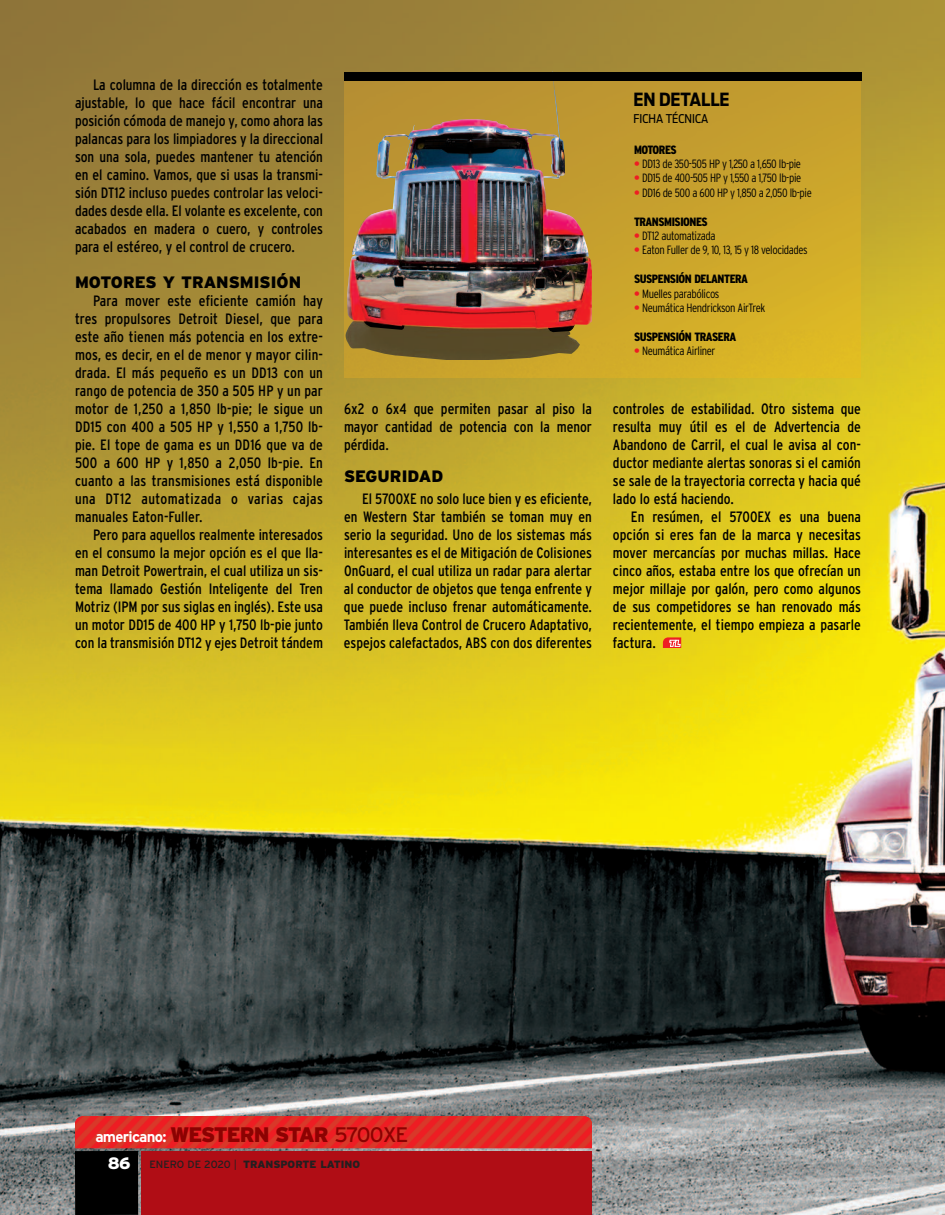
<style>
.page{position:relative;width:945px;height:1215px;background:#fff}
.page>*{position:absolute;margin:0;border:0;box-sizing:border-box;transform-origin:0 0}
.t1{font:900 21px "Interstate";letter-spacing:-.05em;color:#8b0202}
.t2{font:700 18px "Antenna Cond";color:#000}
.t3{font:900 16.5px "Interstate";color:#000}
.t4{font:900 16.5px "Interstate";color:#fff}
.t5{font:condensed 15px/18px "Interstate";color:#000;text-align:justify}
.t6{font:300 condensed 12px "Interstate";letter-spacing:-.035em;color:#000}
.t7{font:900 condensed 12px "Interstate";letter-spacing:-.04em;color:#000}
.t8{font:12px "Antenna Cond";color:#000}
.t9{font:900 10.5px "Interstate";letter-spacing:-.4em;color:#231f20}
.s1{font-weight:900;color:#ee1d23}
.s2{font-weight:700;font-size:15px;color:#fff}
.s3{font-weight:400}
.s4{font-size:16.5px;color:#fff}
.s5{font-weight:400;color:#fff}
.s6{font-weight:300}
.s7{font-weight:300;color:#fff}
.s8{color:#fff}
</style>
<div class="page">
<img style="left:0;top:0;width:945px;height:1215px">
<img style="left:344px;top:81px;width:517px;height:297px">
<svg style="left:663px;top:637px;width:18px;height:11px"></svg>
<img style="left:346px;top:81px;width:246px;height:279px">
<img style="left:347px;top:90px;width:245px;height:242px">
<div style="left:344px;top:72px;width:517px;height:9px;background:#000"></div>
<img style="left:75px;top:1116px;width:517px;height:32px">
<div style="left:141px;top:1151px;width:451px;height:64px;background:#b00d15"></div>
<div style="left:75px;top:1151px;width:63px;height:64px;background:#000"></div>
<p class="t5" style="left:75px;top:76px;width:250px;text-indent:18px">La columna de la dirección es totalmente ajustable, lo que hace fácil encontrar una posición cómoda de manejo y, como ahora las palancas para los limpiadores y la direccional son una sola, puedes mantener tu atención en el camino. Vamos, que si usas la transmi&shy;sión DT12 incluso puedes controlar las veloci&shy;dades desde ella. El volante es excelente, con acabados en madera o cuero, y controles para el estéreo, y el control de crucero.</p>
<p class="t3" style="left:75px;top:273px;width:228px">MOTORES Y TRANSMISIÓN</p>
<p class="t5" style="left:75px;top:292px;width:250px;text-indent:18px">Para mover este eficiente camión hay tres propulsores Detroit Diesel, que para este año tienen más potencia en los extre&shy;mos, es decir, en el de menor y mayor cilin&shy;drada. El más pequeño es un DD13 con un rango de potencia de 350 a 505 HP y un par motor de 1,250 a 1,850 lb-pie; le sigue un DD15 con 400 a 505 HP y 1,550 a 1,750 lb&shy;pie. El tope de gama es un DD16 que va de 500 a 600 HP y 1,850 a 2,050 lb-pie. En cuanto a las transmisiones está disponible una DT12 automatizada o varias cajas manuales Eaton-Fuller.</p>
<p class="t5" style="left:75px;top:526px;width:250px;text-indent:18px">Pero para aquellos realmente interesados en el consumo la mejor opción es el que lla&shy;man Detroit Powertrain, el cual utiliza un sis&shy;tema llamado Gestión Inteligente del Tren Motriz (IPM por sus siglas en inglés). Este usa un motor DD15 de 400 HP y 1,750 lb-pie junto con la transmisión DT12 y ejes Detroit tándem</p>
<p class="t5" style="left:344px;top:400px;width:250px">6x2 o 6x4 que permiten pasar al piso la mayor cantidad de potencia con la menor pérdida.</p>
<p class="t3" style="left:344px;top:466px;width:101px">SEGURIDAD</p>
<p class="t5" style="left:344px;top:490px;width:250px;text-indent:18px">El 5700XE no solo luce bien y es eficiente, en Western Star también se toman muy en serio la seguridad. Uno de los sistemas más interesantes es el de Mitigación de Colisiones OnGuard, el cual utiliza un radar para alertar al conductor de objetos que tenga enfrente y que puede incluso frenar automáticamente.<br>También lleva Control de Crucero Adaptativo, espejos calefactados, ABS con dos diferentes</p>
<p class="t2" style="left:634px;top:89px;width:98px">EN DETALLE</p>
<p class="t8" style="left:634px;top:112px;width:76px">FICHA TÉCNICA</p>
<p class="t7" style="left:634px;top:142px;width:44px">MOTORES</p>
<p class="t6" style="left:634px;top:157px;width:169px"><span class="s1">•</span> DD13 de 350-505 HP y 1,250 a 1,650 lb-pie</p>
<p class="t6" style="left:634px;top:171px;width:169px"><span class="s1">•</span> DD15 de 400-505 HP y 1,550 a 1,750 lb-pie</p>
<p class="t6" style="left:634px;top:186px;width:179px"><span class="s1">•</span> DD16 de 500 a 600 HP y 1,850 a 2,050 lb-pie</p>
<p class="t7" style="left:634px;top:214px;width:75px">TRANSMISIONES</p>
<p class="t6" style="left:634px;top:229px;width:83px"><span class="s1">•</span> DT12 automatizada</p>
<p class="t6" style="left:634px;top:243px;width:175px"><span class="s1">•</span> Eaton Fuller de 9, 10, 13, 15 y 18 velocidades</p>
<p class="t7" style="left:634px;top:272px;width:116px">SUSPENSIÓN DELANTERA</p>
<p class="t6" style="left:634px;top:286px;width:87px"><span class="s1">•</span> Muelles parabólicos</p>
<p class="t6" style="left:634px;top:301px;width:133px"><span class="s1">•</span> Neumática Hendrickson AirTrek</p>
<p class="t7" style="left:634px;top:330px;width:104px">SUSPENSIÓN TRASERA</p>
<p class="t6" style="left:634px;top:344px;width:83px"><span class="s1">•</span> Neumática Airliner</p>
<p class="t5" style="left:613px;top:400px;width:250px">controles de estabilidad. Otro sistema que resulta muy útil es el de Advertencia de Abandono de Carril, el cual le avisa al con&shy;ductor mediante alertas sonoras si el camión se sale de la trayectoria correcta y hacia qué lado lo está haciendo.</p>
<p class="t5" style="left:613px;top:508px;width:250px;text-indent:18px">En resúmen, el 5700EX es una buena opción si eres fan de la marca y necesitas mover mercancías por muchas millas. Hace cinco años, estaba entre los que ofrecían un mejor millaje por galón, pero como algunos de sus competidores se han renovado más recientemente, el tiempo empieza a pasarle factura.</p>
<h1 class="t1" style="left:95px;top:1122px;width:315px"><span class="s2">americano:</span> WESTERN STAR <span class="s3">5700XE</span></h1>
<p class="t4" style="left:108px;top:1153px;width:24px">86</p>
<p class="t9" style="left:107px;top:1158px;width:255px"><span class="s4">86</span> <span class="s3">E</span><span class="s5">E</span><span class="s3">N</span><span class="s5">N</span><span class="s3">E</span><span class="s5">E</span><span class="s3">R</span><span class="s5">R</span><span class="s3">O</span><span class="s5">O</span> <span class="s3">D</span><span class="s5">D</span><span class="s3">E</span><span class="s5">E</span> <span class="s3">2</span><span class="s5">2</span><span class="s3">0</span><span class="s5">0</span><span class="s3">2</span><span class="s5">2</span><span class="s3">0</span><span class="s5">0</span> <span class="s6">|</span><span class="s7">|</span> T<span class="s8">T</span>R<span class="s8">R</span>A<span class="s8">A</span>N<span class="s8">N</span>S<span class="s8">S</span>P<span class="s8">P</span>O<span class="s8">O</span>R<span class="s8">R</span>T<span class="s8">T</span>E<span class="s8">E</span> L<span class="s8">L</span>A<span class="s8">A</span>T<span class="s8">T</span>I<span class="s8">I</span>N<span class="s8">N</span>O<span class="s8">O</span></p>
</div>
